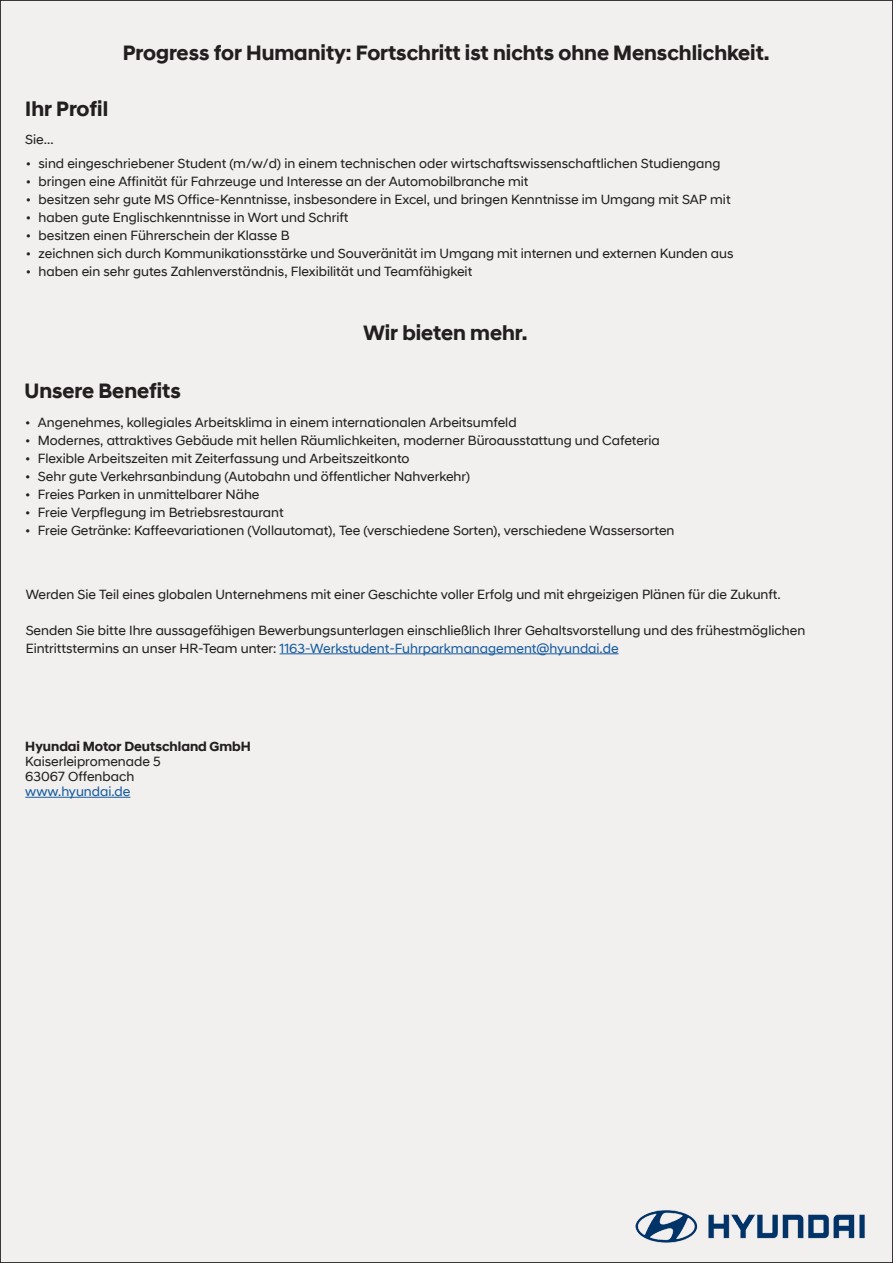
<style>
.page{position:relative;width:893px;height:1263px;background:#f2efef}
.page>*{position:absolute;margin:0;border:0;box-sizing:border-box;transform-origin:0 0}
.H2_linksbündig{font:700 21px "Hyundai Sans Head Office";color:#231f20}
.Text_linksbündig{font:13.5px/18px "Hyundai Sans Head Office";color:#231f20}
.t1{font:700 13.5px "Hyundai Sans Head Office";color:#231f20}
.t2{font:13.5px "Hyundai Sans Head Office";color:#175d9e}
.s1{color:#175d9e}
</style>
<div class="page">
<hr style="left:25px;top:797px;width:105px;height:1px;background:#175d9e">
<hr style="left:280px;top:653px;width:339px;height:1px;background:#175d9e">
<img style="left:635px;top:1210px;width:230px;height:33px">
<p class="H2_linksbündig" style="left:25px;top:96px;width:84px">Ihr Profil</p>
<h2 class="H2_linksbündig" style="left:123px;top:40px;width:648px">Progress for Humanity: Fortschritt ist nichts ohne Menschlichkeit.</h2>
<p class="Text_linksbündig" style="left:25px;top:131px;width:30px">Sie...</p>
<p class="Text_linksbündig" style="left:26px;top:155px;width:696px">• sind eingeschriebener Student (m/w/d) in einem technischen oder wirtschaftswissenschaftlichen Studiengang</p>
<p class="Text_linksbündig" style="left:26px;top:173px;width:504px">• bringen eine Affinität für Fahrzeuge und Interesse an der Automobilbranche mit</p>
<p class="Text_linksbündig" style="left:26px;top:191px;width:706px">• besitzen sehr gute MS Office-Kenntnisse, insbesondere in Excel, und bringen Kenntnisse im Umgang mit SAP mit</p>
<p class="Text_linksbündig" style="left:26px;top:209px;width:324px">• haben gute Englischkenntnisse in Wort und Schrift</p>
<p class="Text_linksbündig" style="left:26px;top:227px;width:265px">• besitzen einen Führerschein der Klasse B</p>
<p class="Text_linksbündig" style="left:26px;top:245px;width:709px">• zeichnen sich durch Kommunikationsstärke und Souveränität im Umgang mit internen und externen Kunden aus</p>
<p class="Text_linksbündig" style="left:26px;top:263px;width:448px">• haben ein sehr gutes Zahlenverständnis, Flexibilität und Teamfähigkeit</p>
<p class="H2_linksbündig" style="left:25px;top:379px;width:158px">Unsere Benefits</p>
<h2 class="H2_linksbündig" style="left:363px;top:320px;width:166px">Wir bieten mehr.</h2>
<p class="Text_linksbündig" style="left:25px;top:413px;width:493px">• Angenehmes, kollegiales Arbeitsklima in einem internationalen Arbeitsumfeld</p>
<p class="Text_linksbündig" style="left:25px;top:431px;width:636px">• Modernes, attraktives Gebäude mit hellen Räumlichkeiten, moderner Büroausstattung und Cafeteria</p>
<p class="Text_linksbündig" style="left:25px;top:449px;width:386px">• Flexible Arbeitszeiten mit Zeiterfassung und Arbeitszeitkonto</p>
<p class="Text_linksbündig" style="left:25px;top:467px;width:446px">• Sehr gute Verkehrsanbindung (Autobahn und öffentlicher Nahverkehr)</p>
<p class="Text_linksbündig" style="left:25px;top:485px;width:236px">• Freies Parken in unmittelbarer Nähe</p>
<p class="Text_linksbündig" style="left:25px;top:503px;width:260px">• Freie Verpflegung im Betriebsrestaurant</p>
<p class="Text_linksbündig" style="left:25px;top:521px;width:651px">• Freie Getränke: Kaffeevariationen (Vollautomat), Tee (verschiedene Sorten), verschiedene Wassersorten</p>
<p class="Text_linksbündig" style="left:26px;top:585px;width:756px">Werden Sie Teil eines globalen Unternehmens mit einer Geschichte voller Erfolg und mit ehrgeizigen Plänen für die Zukunft.</p>
<p class="Text_linksbündig" style="left:26px;top:621px;width:781px">Senden Sie bitte Ihre aussagefähigen Bewerbungsunterlagen einschließlich Ihrer Gehaltsvorstellung und des frühestmöglichen<br>Eintrittstermins an unser HR-Team unter: <span class="s1">1163-Werkstudent-Fuhrparkmanagement@hyundai.de</span></p>
<p class="t1" style="left:25px;top:739px;width:227px">Hyundai Motor Deutschland GmbH</p>
<p class="Text_linksbündig" style="left:25px;top:753px;width:137px">Kaiserleipromenade 5</p>
<p class="Text_linksbündig" style="left:25px;top:768px;width:110px">63067 Offenbach</p>
<p class="t2" style="left:25px;top:784px;width:107px">www.hyundai.de</p>
</div>
